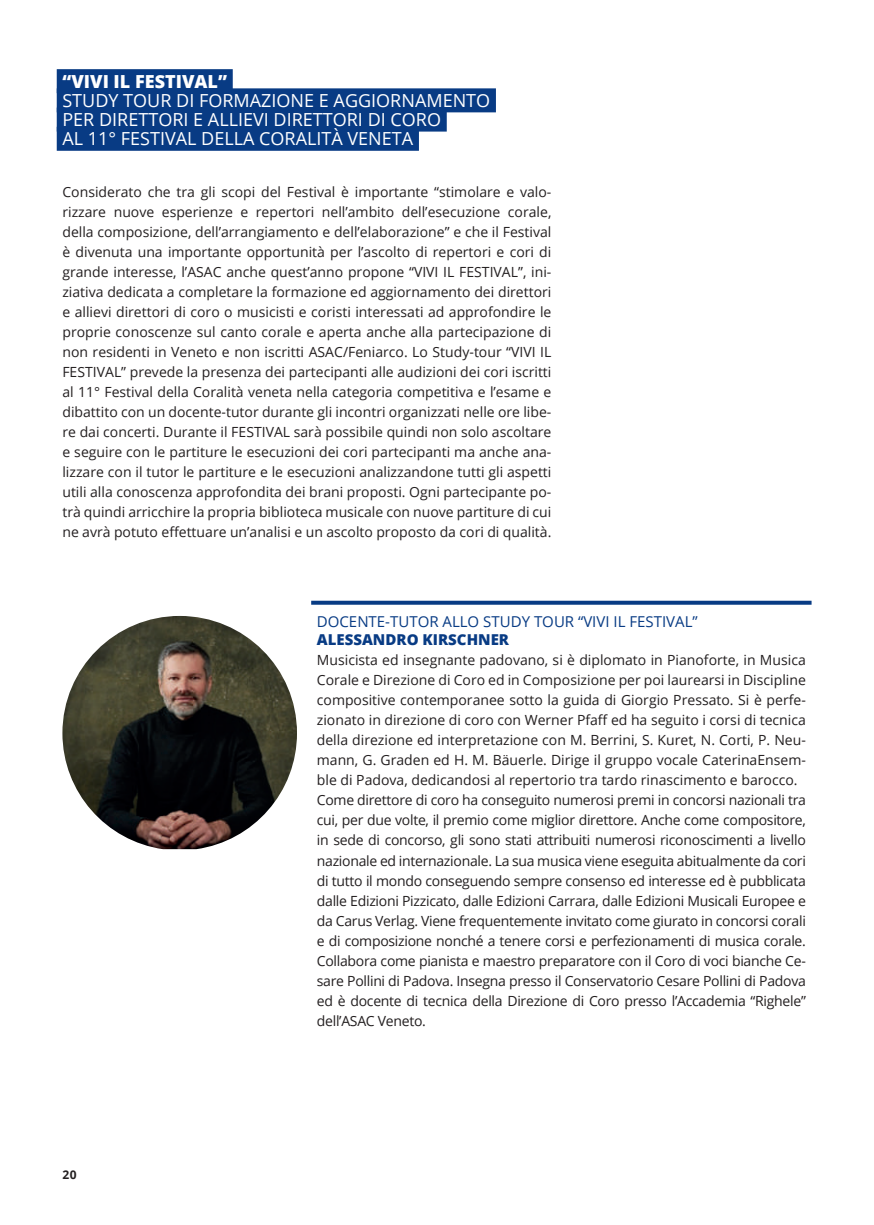
<style>
.page{position:relative;width:874px;height:1225px;background:#fff}
.page>*{position:absolute;margin:0;border:0;box-sizing:border-box;transform-origin:0 0}
.t1{font:18px/19.2px "Open Sans";color:#fff}
.t2{font:800 18px "Open Sans";color:#fff}
.t3{font:15px "Open Sans";color:#083b84}
.t4{font:800 15px "Open Sans";color:#083b84}
.t5{font:14px/20px "Open Sans";letter-spacing:-.02em;color:#231f20;text-align:justify}
.t6{font:700 12px "Open Sans";color:#231f20}
</style>
<div class="page">
<div style="left:57px;top:69px;width:176px;height:24px;background:#083b84"></div>
<div style="left:57px;top:88px;width:438px;height:24px;background:#083b84"></div>
<div style="left:57px;top:108px;width:389px;height:24px;background:#083b84"></div>
<div style="left:57px;top:127px;width:362px;height:24px;background:#083b84"></div>
<svg style="left:311px;top:601px;width:500px;height:4px;background:#18488c"></svg>
<img style="left:62px;top:616px;width:235px;height:233px">
<p class="t2" style="left:62px;top:67px;width:166px">“VIVI IL FESTIVAL”</p>
<p class="t1" style="left:62px;top:90px;width:429px">STUDY TOUR DI FORMAZIONE E AGGIORNAMENTO<br>PER DIRETTORI E ALLIEVI DIRETTORI DI CORO<br>AL 11° FESTIVAL DELLA CORALITÀ VENETA</p>
<p class="t5" style="left:62px;top:181px;width:490px">Considerato che tra gli scopi del Festival è importante “stimolare e valo&shy;rizzare nuove esperienze e repertori nell’ambito dell’esecuzione corale, della composizione, dell’arrangiamento e dell’elaborazione” e che il Festival è divenuta una importante opportunità per l’ascolto di repertori e cori di grande interesse, l’ASAC anche quest’anno propone “VIVI IL FESTIVAL”, ini&shy;ziativa dedicata a completare la formazione ed aggiornamento dei direttori e allievi direttori di coro o musicisti e coristi interessati ad approfondire le proprie conoscenze sul canto corale e aperta anche alla partecipazione di non residenti in Veneto e non iscritti ASAC/Feniarco. Lo Study-tour “VIVI IL FESTIVAL” prevede la presenza dei partecipanti alle audizioni dei cori iscritti al 11° Festival della Coralità veneta nella categoria competitiva e l’esame e dibattito con un docente-tutor durante gli incontri organizzati nelle ore libe&shy;re dai concerti. Durante il FESTIVAL sarà possibile quindi non solo ascoltare e seguire con le partiture le esecuzioni dei cori partecipanti ma anche ana&shy;lizzare con il tutor le partiture e le esecuzioni analizzandone tutti gli aspetti utili alla conoscenza approfondita dei brani proposti. Ogni partecipante po&shy;trà quindi arricchire la propria biblioteca musicale con nuove partiture di cui ne avrà potuto effettuare un’analisi e un ascolto proposto da cori di qualità.</p>
<p class="t6" style="left:62px;top:1166px;width:16px">20</p>
<p class="t3" style="left:317px;top:611px;width:382px">DOCENTE-TUTOR ALLO STUDY TOUR “VIVI IL FESTIVAL”</p>
<p class="t4" style="left:317px;top:628px;width:194px">ALESSANDRO KIRSCHNER</p>
<p class="t5" style="left:317px;top:650px;width:490px;text-align:left">Musicista ed insegnante padovano, si è diplomato in Pianoforte, in Musica Corale e Direzione di Coro ed in Composizione per poi laurearsi in Discipline compositive contemporanee sotto la guida di Giorgio Pressato. Si è perfe&shy;zionato in direzione di coro con Werner Pfaff ed ha seguito i corsi di tecnica della direzione ed interpretazione con M. Berrini, S. Kuret, N. Corti, P. Neu&shy;mann, G. Graden ed H. M. Bäuerle. Dirige il gruppo vocale CaterinaEnsem&shy;ble di Padova, dedicandosi al repertorio tra tardo rinascimento e barocco.<br>Come direttore di coro ha conseguito numerosi premi in concorsi nazionali tra cui, per due volte, il premio come miglior direttore. Anche come compositore, in sede di concorso, gli sono stati attribuiti numerosi riconoscimenti a livello nazionale ed internazionale. La sua musica viene eseguita abitualmente da cori di tutto il mondo conseguendo sempre consenso ed interesse ed è pubblicata dalle Edizioni Pizzicato, dalle Edizioni Carrara, dalle Edizioni Musicali Europee e da Carus Verlag. Viene frequentemente invitato come giurato in concorsi corali e di composizione nonché a tenere corsi e perfezionamenti di musica corale.<br>Collabora come pianista e maestro preparatore con il Coro di voci bianche Ce&shy;sare Pollini di Padova. Insegna presso il Conservatorio Cesare Pollini di Padova ed è docente di tecnica della Direzione di Coro presso l’Accademia “Righele” dell’ASAC Veneto.</p>
</div>
